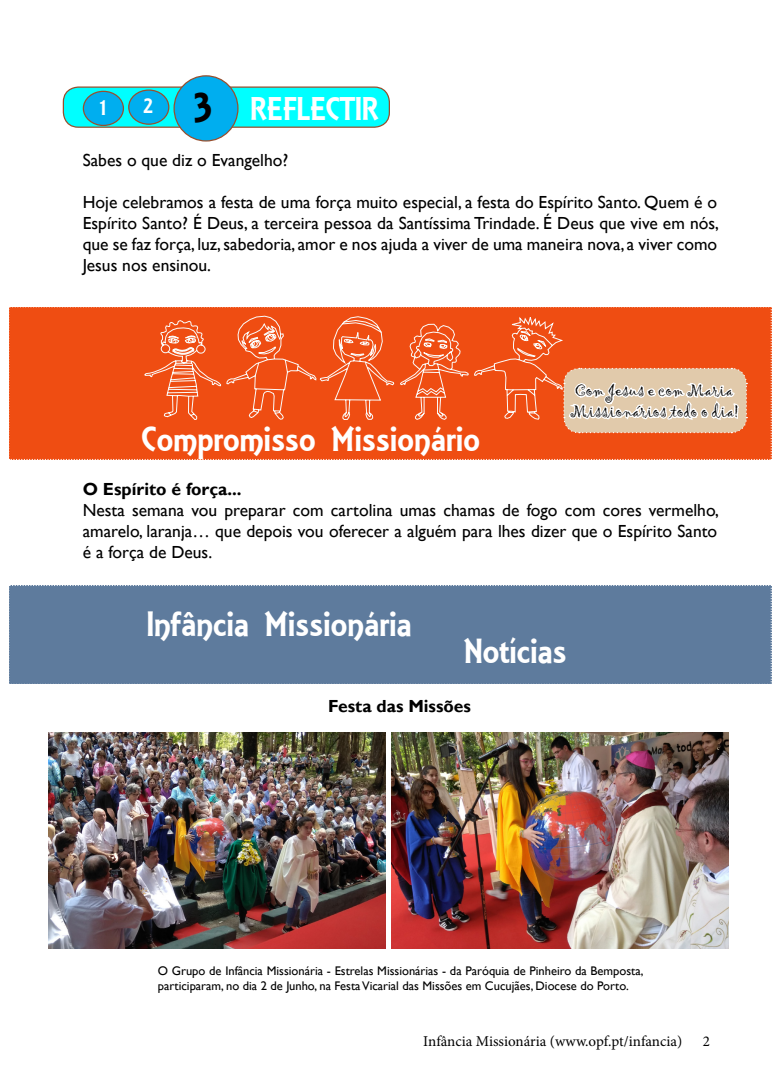
<style>
.page{position:relative;width:780px;height:1088px;background:#fff}
.page>*{position:absolute;margin:0;border:0;box-sizing:border-box;transform-origin:0 0}
.t1{font:45px "ARESSENCE";color:#000}
.t2{font:37.5px "ARESSENCE";color:#fff}
.t3{font:35px "ARESSENCE";color:#fff}
.t4{font:22.5px "ARESSENCE";color:#fff}
.t5{font:17.5px/21px "Gill Sans";color:#000;text-align:justify}
.t6{font:17.5px/21px "Gigi";color:#000}
.t7{font:700 17.5px "Gill Sans";color:#000}
.t8{font:15px "Minion Pro";color:#000}
.t9{font:12.5px/15px "Gill Sans";color:#000}
</style>
<div class="page">
<div style="left:63px;top:87px;width:326px;height:40px;background:#0ff;border-radius:15px"></div>
<div style="left:63px;top:86px;width:327px;height:42px;border:1px solid #984f2e;border-radius:15px"></div>
<div style="left:174px;top:76px;width:64px;height:65px;background:#00aeef;border-radius:50%"></div>
<div style="left:173px;top:75px;width:65px;height:67px;border:1px solid #984f2e;border-radius:50%"></div>
<div style="left:83px;top:91px;width:40px;height:34px;background:#00aeef;border-radius:50%"></div>
<div style="left:83px;top:91px;width:41px;height:35px;border:1px solid #984f2e;border-radius:50%"></div>
<div style="left:129px;top:90px;width:40px;height:34px;background:#00aeef;border-radius:50%"></div>
<div style="left:128px;top:89px;width:41px;height:36px;border:1px solid #984f2e;border-radius:50%"></div>
<svg style="left:9px;top:307px;width:763px;height:153px;background:#ee612c"></svg>
<div style="left:9px;top:585px;width:763px;height:99px;background:#5e7b9d"></div>
<img style="left:391px;top:733px;width:337px;height:215px">
<img style="left:48px;top:733px;width:337px;height:215px">
<p class="t4" style="left:100px;top:95px;width:8px">1</p>
<p class="t4" style="left:143px;top:93px;width:11px">2</p>
<p class="t1" style="left:193px;top:82px;width:20px">3</p>
<p class="t3" style="left:250px;top:89px;width:130px">REFLECTIR</p>
<p class="t5" style="left:83px;top:150px;width:207px">Sabes o que diz o Evangelho?</p>
<p class="t5" style="left:83px;top:192px;width:637px">Hoje celebramos a festa de uma força muito especial, a festa do Espírito Santo. Quem é o Espírito Santo? É Deus, a terceira pessoa da Santíssima Trindade. É Deus que vive em nós, que se faz força, luz, sabedoria, amor e nos ajuda a viver de uma maneira nova, a viver como Jesus nos ensinou.</p>
<p class="t6" style="left:570px;top:381px;width:170px">Com Jesus e com Maria<br>Missionários todo o dia!</p>
<p class="t2" style="left:142px;top:417px;width:339px">Compromisso Missionário</p>
<p class="t7" style="left:83px;top:478px;width:160px">O Espírito é força...</p>
<p class="t5" style="left:83px;top:500px;width:637px">Nesta semana vou preparar com cartolina umas chamas de fogo com cores vermelho, amarelo, laranja… que depois vou oferecer a alguém para lhes dizer que o Espírito Santo é a força de Deus.</p>
<p class="t2" style="left:147px;top:603px;width:266px">Infância Missionária</p>
<p class="t2" style="left:464px;top:630px;width:104px">Notícias</p>
<p class="t7" style="left:328px;top:695px;width:144px">Festa das Missões</p>
<p class="t9" style="left:158px;top:963px;width:487px">O Grupo de Infância Missionária - Estrelas Missionárias - da Paróquia de Pinheiro da Bemposta, participaram, no dia 2 de Junho, na Festa Vicarial das Missões em Cucujães, Diocese do Porto.</p>
<p class="t8" style="left:423px;top:1031px;width:260px">Infância Missionária (www.opf.pt/infancia)</p>
<p class="t8" style="left:702px;top:1031px;width:9px">2</p>
</div>
